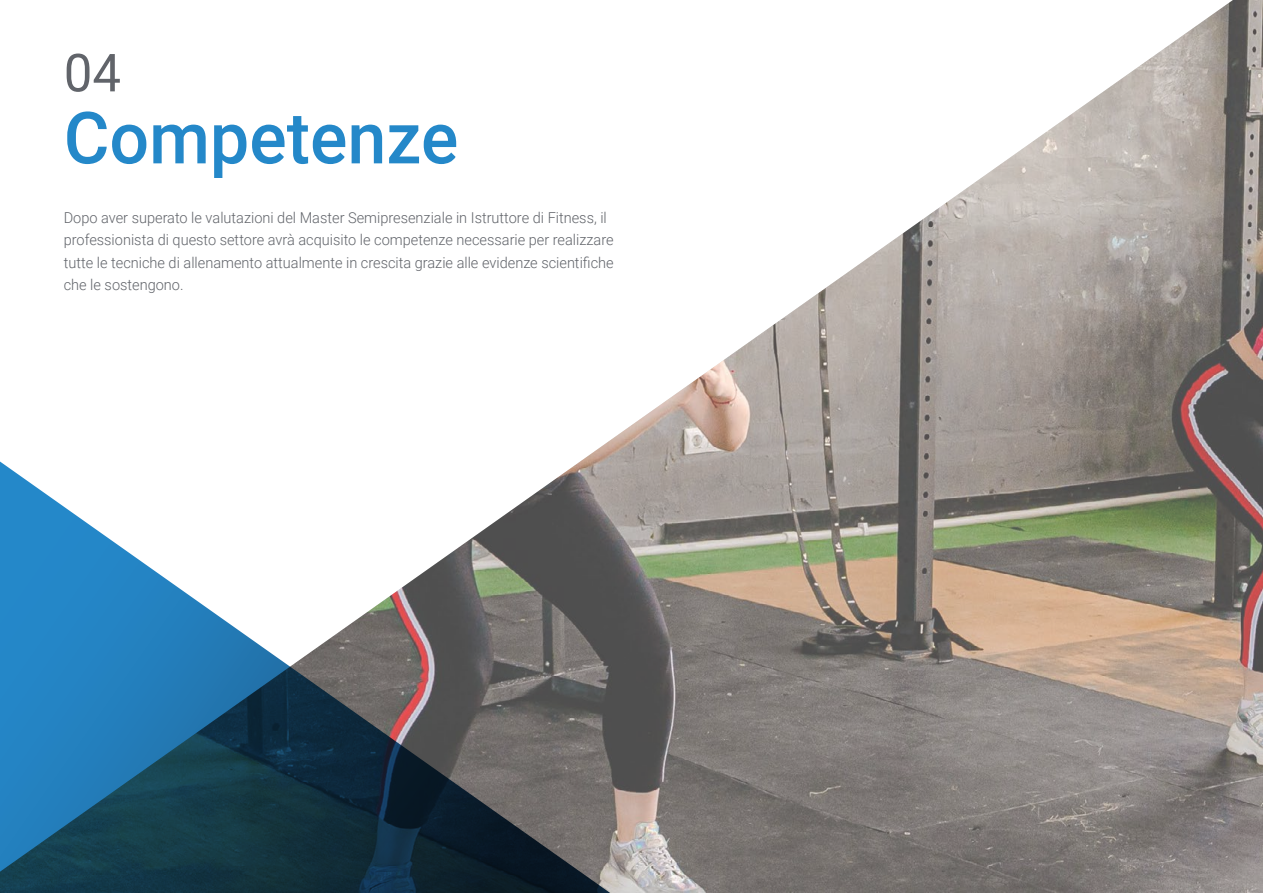
<style>
.page{position:relative;width:1263px;height:893px;background:#fff}
.page>*{position:absolute;margin:0;border:0;box-sizing:border-box;transform-origin:0 0}
.t1{font:500 72px "Roboto";color:#2488c9}
.t2{font:52.5px "Roboto";color:#61646a}
.t3{font:300 15px/22.5px "Roboto";color:#61646a}
</style>
<div class="page">
<img style="left:602px;top:0;width:661px;height:893px">
<svg style="left:0;top:446px;width:640px;height:447px"></svg>
<h2 class="t2" style="left:64px;top:36px;width:59px">04</h2>
<h1 class="t1" style="left:64px;top:87px;width:396px">Competenze</h1>
<p class="t3" style="left:64px;top:206px;width:551px">Dopo aver superato le valutazioni del Master Semipresenziale in Istruttore di Fitness, il professionista di questo settore avrà acquisito le competenze necessarie per realizzare tutte le tecniche di allenamento attualmente in crescita grazie alle evidenze scientifiche che le sostengono.</p>
</div>
